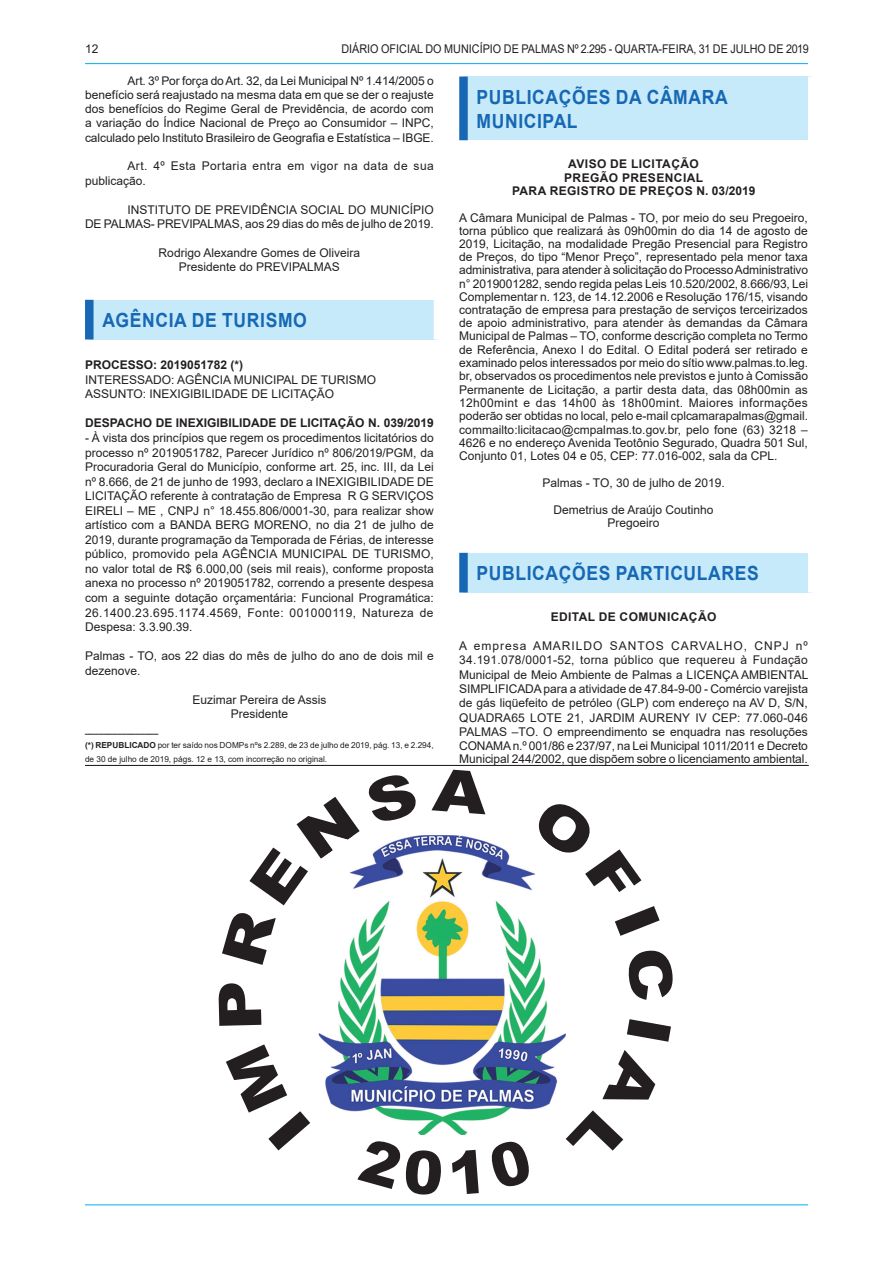
<style>
.page{position:relative;width:893px;height:1263px;background:#fff}
.page>*{position:absolute;margin:0;border:0;box-sizing:border-box;transform-origin:0 0}
.t1{font:700 19.5px/24px "Arial";letter-spacing:.035em;color:#1768b4;scale:.9 1}
.t2{font:12px/13.2px "Arial";color:#231f20;text-align:justify}
.t3{font:700 12px/13.4px "Arial";letter-spacing:.035em;color:#231f20;text-align:center}
.t4{font:12px "Arial";color:#231f20;scale:.9 1}
.t5{font:700 12px "Arial";color:#231f20}
.t6{font:12px/14.4px "Arial";letter-spacing:.035em;color:#231f20}
.t7{font:8.25px/14.5px "Arial";color:#231f20}
.s1{font-weight:700}
</style>
<div class="page">
<hr style="left:85px;top:63px;width:723px;height:1px;background:#00aeef">
<hr style="left:85px;top:1204px;width:723px;height:1px;background:#00aeef">
<div style="left:89px;top:300px;width:349px;height:39px;background:#c6eafa"></div>
<div style="left:85px;top:300px;width:9px;height:39px;background:#1768b4"></div>
<div style="left:434px;top:300px;width:8px;height:39px;background:#fff"></div>
<div style="left:463px;top:77px;width:349px;height:63px;background:#c6eafa"></div>
<div style="left:459px;top:77px;width:9px;height:63px;background:#1768b4"></div>
<div style="left:808px;top:77px;width:8px;height:63px;background:#fff"></div>
<div style="left:463px;top:553px;width:349px;height:39px;background:#c6eafa"></div>
<div style="left:459px;top:553px;width:9px;height:39px;background:#1768b4"></div>
<div style="left:808px;top:553px;width:8px;height:39px;background:#fff"></div>
<hr style="left:85px;top:765px;width:724px;height:1px;background:#231f20">
<svg style="left:219px;top:770px;width:454px;height:380px"></svg>
<svg style="left:357px;top:1141px;width:172px;height:54px"></svg>
<img style="left:319px;top:858px;width:247px;height:277px">
<img style="left:319px;top:835px;width:247px;height:23px">
<p class="t2" style="left:85px;top:42px;width:15px">12</p>
<p class="t4" style="left:341px;top:40px;width:521px">DIÁRIO OFICIAL DO MUNICÍPIO DE PALMAS Nº 2.295 - QUARTA-FEIRA, 31 DE JULHO DE 2019</p>
<p class="t2" style="left:85px;top:74px;width:350px;line-height:14.1px;text-indent:43px">Art. 3º Por força do Art. 32, da Lei Municipal Nº 1.414/2005 o benefício será reajustado na mesma data em que se der o reajuste dos benefícios do Regime Geral de Previdência, de acordo com a variação do Índice Nacional de Preço ao Consumidor – INPC, calculado pelo Instituto Brasileiro de Geografia e Estatística – IBGE.</p>
<p class="t6" style="left:85px;top:159px;width:350px;text-indent:43px">Art. 4º Esta Portaria entra em vigor na data de sua publicação.</p>
<p class="t2" style="left:85px;top:202px;width:350px;line-height:14.4px;text-align:right">INSTITUTO DE PREVIDÊNCIA SOCIAL DO MUNICÍPIO<br>DE PALMAS- PREVIPALMAS, aos 29 dias do mês de julho de 2019.</p>
<p class="t2" style="left:159px;top:245px;width:203px;line-height:14.4px;text-align:center">Rodrigo Alexandre Gomes de Oliveira<br>Presidente do PREVIPALMAS</p>
<h1 class="t1" style="left:102px;top:308px;width:229px">AGÊNCIA DE TURISMO</h1>
<p class="t5" style="left:85px;top:357px;width:160px">PROCESSO: 2019051782 (*)</p>
<p class="t2" style="left:85px;top:372px;width:293px;line-height:14.5px">INTERESSADO: AGÊNCIA MUNICIPAL DE TURISMO<br>ASSUNTO: INEXIGIBILIDADE DE LICITAÇÃO</p>
<p class="t5" style="left:85px;top:415px;width:350px">DESPACHO DE INEXIGIBILIDADE DE LICITAÇÃO N. 039/2019</p>
<p class="t2" style="left:85px;top:430px;width:350px;line-height:14.5px">- À vista dos princípios que regem os procedimentos licitatórios do processo nº 2019051782, Parecer Jurídico nº 806/2019/PGM, da Procuradoria Geral do Município, conforme art. 25, inc. III, da Lei nº 8.666, de 21 de junho de 1993, declaro a INEXIGIBILIDADE DE LICITAÇÃO referente à contratação de Empresa R G SERVIÇOS EIRELI – ME , CNPJ n° 18.455.806/0001-30, para realizar show artístico com a BANDA BERG MORENO, no dia 21 de julho de 2019, durante programação da Temporada de Férias, de interesse público, promovido pela AGÊNCIA MUNICIPAL DE TURISMO, no valor total de R$ 6.000,00 (seis mil reais), conforme proposta anexa no processo nº 2019051782, correndo a presente despesa com a seguinte dotação orçamentária: Funcional Programática:<br>26.1400.23.695.1174.4569, Fonte: 001000119, Natureza de Despesa: 3.3.90.39.</p>
<p class="t2" style="left:85px;top:649px;width:350px;line-height:14.5px">Palmas - TO, aos 22 dias do mês de julho do ano de dois mil e dezenove.</p>
<p class="t2" style="left:192px;top:692px;width:136px;line-height:14.5px;text-align:center">Euzimar Pereira de Assis<br>Presidente</p>
<p class="t7" style="left:85px;top:723px;width:350px"><span class="s1">________________<br>(*) REPUBLICADO</span> por ter saído nos DOMPs nºs 2.289, de 23 de julho de 2019, pág. 13, e 2.294, de 30 de julho de 2019, págs. 12 e 13, com incorreção no original.</p>
<h1 class="t1" style="left:477px;top:85px;width:281px">PUBLICAÇÕES DA CÂMARA<br>MUNICIPAL</h1>
<p class="t3" style="left:512px;top:158px;width:245px">AVISO DE LICITAÇÃO<br>PREGÃO PRESENCIAL<br>PARA REGISTRO DE PREÇOS N. 03/2019</p>
<p class="t2" style="left:459px;top:211px;width:350px">A Câmara Municipal de Palmas - TO, por meio do seu Pregoeiro, torna público que realizará às 09h00min do dia 14 de agosto de 2019, Licitação, na modalidade Pregão Presencial para Registro de Preços, do tipo “Menor Preço”, representado pela menor taxa administrativa, para atender à solicitação do Processo Administrativo n° 2019001282, sendo regida pelas Leis 10.520/2002, 8.666/93, Lei Complementar n. 123, de 14.12.2006 e Resolução 176/15, visando contratação de empresa para prestação de serviços terceirizados de apoio administrativo, para atender às demandas da Câmara Municipal de Palmas – TO, conforme descrição completa no Termo de Referência, Anexo I do Edital. O Edital poderá ser retirado e examinado pelos interessados por meio do sítio www.palmas.to.leg. br, observados os procedimentos nele previstos e junto à Comissão Permanente de Licitação, a partir desta data, das 08h00min as 12h00mint e das 14h00 às 18h00mint. Maiores informações poderão ser obtidas no local, pelo e-mail cplcamarapalmas@gmail. commailto:licitacao@cmpalmas.to.gov.br, pelo fone (63) 3218 – 4626 e no endereço Avenida Teotônio Segurado, Quadra 501 Sul, Conjunto 01, Lotes 04 e 05, CEP: 77.016-002, sala da CPL.</p>
<p class="t2" style="left:542px;top:476px;width:184px">Palmas - TO, 30 de julho de 2019.</p>
<p class="t2" style="left:553px;top:503px;width:162px;text-align:center">Demetrius de Araújo Coutinho<br>Pregoeiro</p>
<h1 class="t1" style="left:477px;top:561px;width:315px">PUBLICAÇÕES PARTICULARES</h1>
<p class="t3" style="left:551px;top:610px;width:167px">EDITAL DE COMUNICAÇÃO</p>
<p class="t2" style="left:459px;top:638px;width:351px;line-height:14.1px">A empresa AMARILDO SANTOS CARVALHO, CNPJ nº 34.191.078/0001-52, torna público que requereu à Fundação Municipal de Meio Ambiente de Palmas a LICENÇA AMBIENTAL SIMPLIFICADA para a atividade de 47.84-9-00 - Comércio varejista de gás liqüefeito de petróleo (GLP) com endereço na AV D, S/N, QUADRA65 LOTE 21, JARDIM AURENY IV CEP: 77.060-046<br>PALMAS –TO. O empreendimento se enquadra nas resoluções CONAMA n.º 001/86 e 237/97, na Lei Municipal 1011/2011 e Decreto Municipal 244/2002, que dispõem sobre o licenciamento ambiental.</p>
</div>
